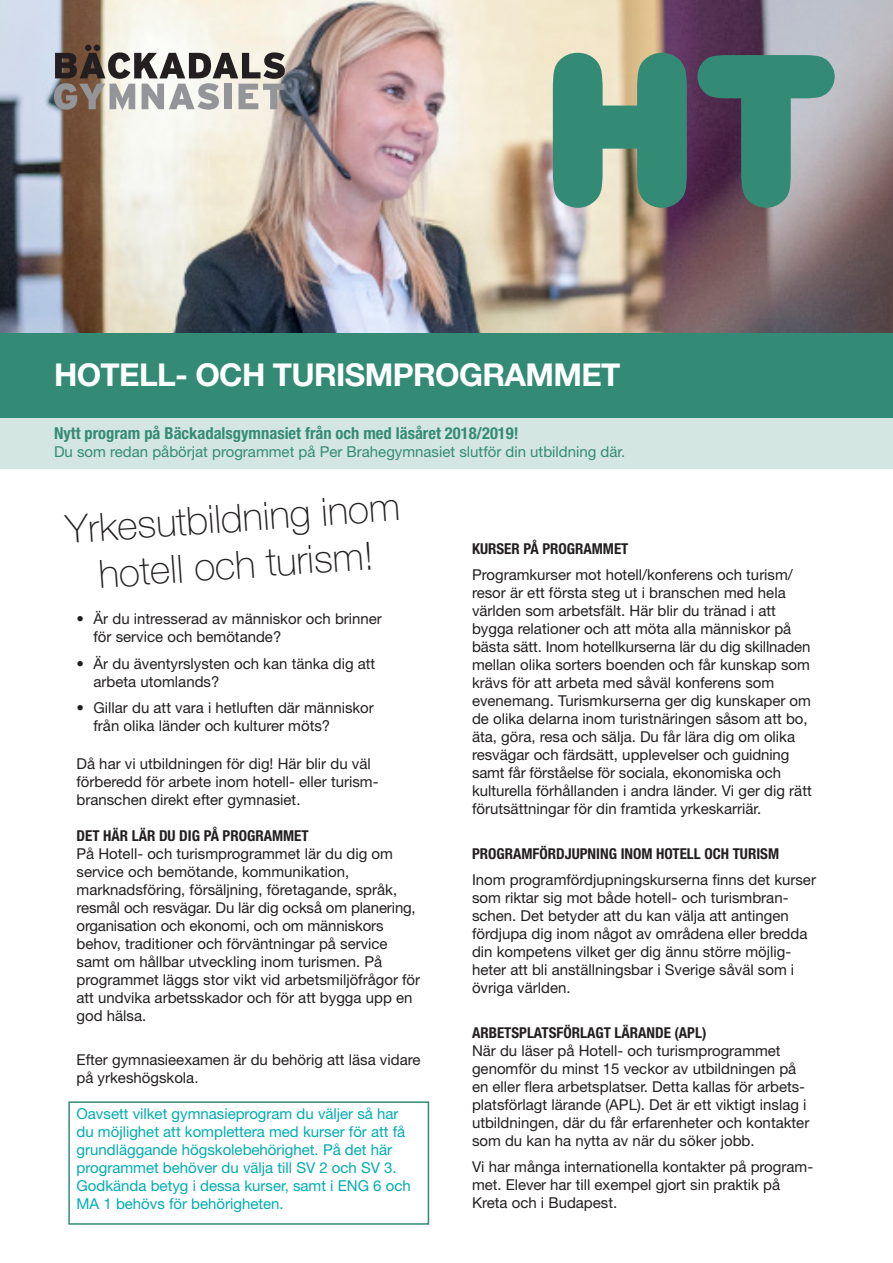
<style>
.page{position:relative;width:893px;height:1263px;background:#fff}
.page>*{position:absolute;margin:0;border:0;box-sizing:border-box;transform-origin:0 0}
.t1{font:189px "Plump";color:#348b75}
.t2{font:100 39px/46.8px "Helvetica Neue LT Std";color:#231f20;text-align:center}
.t3{font:700 31.5px "Helvetica Neue LT Std";letter-spacing:-.02em;color:#fff}
.t4{font:700 condensed 16.5px "Helvetica Neue LT Std";color:#348b75}
.t5{font:15px/18px "Helvetica Neue LT Std";color:#231f20}
.t6{font:15px/18px "Helvetica Neue LT Std";color:#00acb2}
.t7{font:700 condensed 15px "Helvetica Neue LT Std";color:#231f20}
.t8{font:15px "Helvetica Neue LT Std";color:#348b75}
.s1{font-weight:700;font-stretch:condensed}
</style>
<div class="page">
<img style="left:0;top:0;width:893px;height:334px">
<div style="left:0;top:417px;width:893px;height:51px;background:#d4e6e2"></div>
<div style="left:68px;top:1101px;width:361px;height:124px;border:2px solid #348b75"></div>
<svg style="left:54px;top:45px;width:231px;height:65px"></svg>
<div style="left:0;top:334px;width:893px;height:84px;background:#348b75"></div>
<p class="t1" style="left:541px;top:-10px;width:294px">HT</p>
<p class="t3" style="left:54px;top:355px;width:568px">HOTELL- OCH TURISMPROGRAMMET</p>
<p class="t4" style="left:54px;top:423px;width:466px">Nytt program på Bäckadalsgymnasiet från och med läsåret 2018/2019!</p>
<p class="t8" style="left:54px;top:443px;width:573px">Du som redan påbörjat programmet på Per Brahegymnasiet slutför din utbildning där.</p>
<p class="t2" style="left:64px;top:506px;width:336px;rotate:-4deg">Yrkesutbildning inom hotell och turism!</p>
<p class="t5" style="left:94px;top:610px;width:290px;text-indent:-17px">• Är du intresserad av människor och brinner för service och bemötande?</p>
<p class="t5" style="left:94px;top:654px;width:283px;text-indent:-17px">• Är du äventyrslysten och kan tänka dig att arbeta utomlands?</p>
<p class="t5" style="left:94px;top:699px;width:282px;text-indent:-17px">• Gillar du att vara i hetluften där människor från olika länder och kulturer möts?</p>
<p class="t5" style="left:77px;top:754px;width:303px">Då har vi utbildningen för dig! Här blir du väl förberedd för arbete inom hotell- eller turism&shy;branschen direkt efter gymnasiet.</p>
<p class="t5" style="left:77px;top:826px;width:345px"><span class="s1">DET HÄR LÄR DU DIG PÅ PROGRAMMET<br></span>På Hotell- och turismprogrammet lär du dig om service och bemötande, kommunikation, marknadsföring, försäljning, företagande, språk, resmål och resvägar. Du lär dig också om planering, organisation och ekonomi, och om människors behov, traditioner och förväntningar på service samt om hållbar utveckling inom turismen. På programmet läggs stor vikt vid arbetsmiljöfrågor för att undvika arbetsskador och för att bygga upp en god hälsa.</p>
<p class="t5" style="left:77px;top:1051px;width:345px">Efter gymnasieexamen är du behörig att läsa vidare på yrkeshögskola.</p>
<p class="t6" style="left:77px;top:1105px;width:336px">Oavsett vilket gymnasieprogram du väljer så har du möjlighet att komplettera med kurser för att få grundläggande högskolebehörighet. På det här programmet behöver du välja till SV 2 och SV 3.<br>Godkända betyg i dessa kurser, samt i ENG 6 och MA 1 behövs för behörigheten.</p>
<p class="t7" style="left:472px;top:539px;width:158px">KURSER PÅ PROGRAMMET</p>
<p class="t5" style="left:472px;top:566px;width:341px">Programkurser mot hotell/konferens och turism/ resor är ett första steg ut i branschen med hela världen som arbetsfält. Här blir du tränad i att bygga relationer och att möta alla människor på bästa sätt. Inom hotellkurserna lär du dig skillnaden mellan olika sorters boenden och får kunskap som krävs för att arbeta med såväl konferens som evenemang. Turismkurserna ger dig kunskaper om de olika delarna inom turistnäringen såsom att bo, äta, göra, resa och sälja. Du får lära dig om olika resvägar och färdsätt, upplevelser och guidning samt får förståelse för sociala, ekonomiska och kulturella förhållanden i andra länder. Vi ger dig rätt förutsättningar för din framtida yrkeskarriär.</p>
<p class="t7" style="left:472px;top:844px;width:309px">PROGRAMFÖRDJUPNING INOM HOTELL OCH TURISM</p>
<p class="t5" style="left:472px;top:871px;width:345px">Inom programfördjupningskurserna finns det kurser som riktar sig mot både hotell- och turismbran&shy;schen. Det betyder att du kan välja att antingen fördjupa dig inom något av områdena eller bredda din kompetens vilket ger dig ännu större möjlig&shy;heter att bli anställningsbar i Sverige såväl som i övriga världen.</p>
<p class="t7" style="left:472px;top:1023px;width:236px">ARBETSPLATSFÖRLAGT LÄRANDE (APL)</p>
<p class="t5" style="left:472px;top:1041px;width:339px">När du läser på Hotell- och turismprogrammet genomför du minst 15 veckor av utbildningen på en eller flera arbetsplatser. Detta kallas för arbets&shy;platsförlagt lärande (APL). Det är ett viktigt inslag i utbildningen, där du får erfarenheter och kontakter som du kan ha nytta av när du söker jobb.</p>
<p class="t5" style="left:472px;top:1158px;width:343px">Vi har många internationella kontakter på program&shy;met. Elever har till exempel gjort sin praktik på<br>Kreta och i Budapest.</p>
</div>
